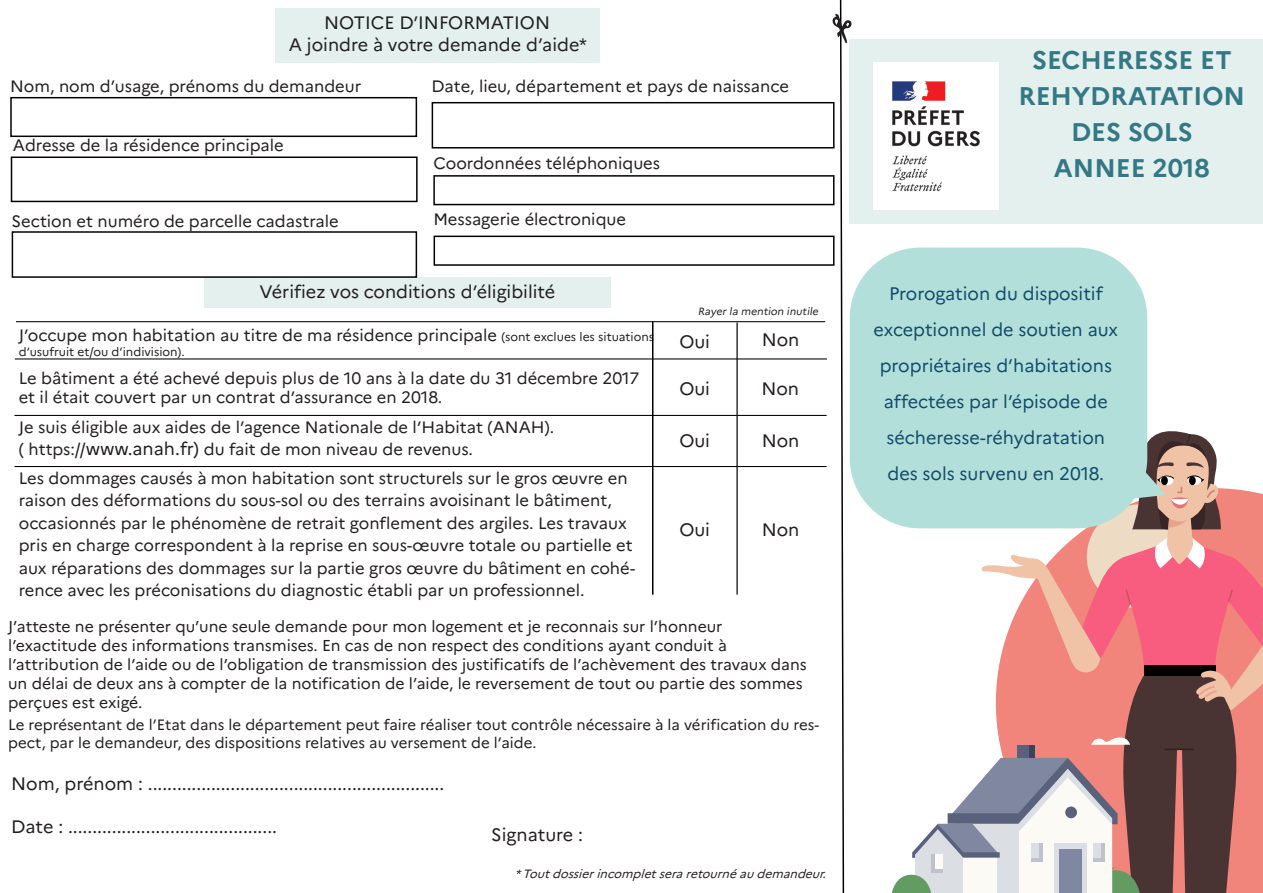
<style>
.page{position:relative;width:1263px;height:893px;background:#fff}
.page>*{position:absolute;margin:0;border:0;box-sizing:border-box;transform-origin:0 0}
.t1{font:700 25.5px/36px "Marianne";color:#347885;text-align:center}
.t2{font:18.15px/36px "Marianne";color:#124b6b;text-align:center}
.t3{font:18px "Marianne";color:#231f20}
.t4{font:16.5px/22.5px "Marianne";color:#231f20}
.t5{font:15.75px/18.9px "Marianne";color:#231f20}
.t6{font:15px/18px "Marianne";color:#231f20}
.t7{font:italic 12px "Marianne";color:#231f20}
.t8{font:12px "Marianne";color:#231f20}
.t9{font:italic 10.5px "Marianne";color:#231f20}
.s1{font-size:12px}
.s2{font-size:18px}
</style>
<div class="page">
<div style="left:850px;top:39px;width:413px;height:185px;background:#e3f0ee"></div>
<div style="left:275px;top:8px;width:325px;height:54px;background:#e3f0ee"></div>
<div style="left:10px;top:97px;width:407px;height:40px;border:2px solid #010304"></div>
<div style="left:432px;top:102px;width:402px;height:47px;border:2px solid #010304"></div>
<div style="left:11px;top:157px;width:407px;height:45px;border:2px solid #010304"></div>
<div style="left:433px;top:175px;width:401px;height:30px;border:2px solid #010304"></div>
<div style="left:434px;top:236px;width:400px;height:30px;border:2px solid #010304"></div>
<div style="left:205px;top:278px;width:406px;height:30px;background:#e3f0ee"></div>
<svg style="left:831px;top:0;width:21px;height:893px"></svg>
<hr style="left:652px;top:321px;width:1px;height:274px;background:#000001">
<hr style="left:15px;top:358px;width:812px;height:1px;background:#000001">
<hr style="left:14px;top:415px;width:813px;height:1px;background:#000001">
<hr style="left:14px;top:466px;width:813px;height:1px;background:#000001">
<hr style="left:736px;top:323px;width:2px;height:272px;background:#000001">
<svg style="left:892px;top:418px;width:371px;height:475px"></svg>
<div style="left:850px;top:248px;width:297px;height:280px;background:#b2dfd9;border-radius:70px"></div>
<img style="left:873px;top:62px;width:125px;height:147px">
<hr style="left:16px;top:321px;width:809px;height:1px;background:#000001">
<div style="left:12px;top:231px;width:405px;height:47px;border:2px solid #010304"></div>
<p class="t3" style="left:324px;top:12px;width:227px">NOTICE D’INFORMATION</p>
<p class="t3" style="left:289px;top:34px;width:300px">A joindre à votre demande d’aide*</p>
<p class="t4" style="left:10px;top:75px;width:352px">Nom, nom d’usage, prénoms du demandeur</p>
<p class="t4" style="left:432px;top:75px;width:359px">Date, lieu, département et pays de naissance</p>
<p class="t4" style="left:13px;top:134px;width:272px">Adresse de la résidence principale</p>
<p class="t4" style="left:12px;top:210px;width:329px">Section et numéro de parcelle cadastrale</p>
<p class="t4" style="left:433px;top:152px;width:228px">Coordonnées téléphoniques</p>
<p class="t4" style="left:433px;top:208px;width:194px">Messagerie électronique</p>
<p class="t3" style="left:259px;top:281px;width:297px">Vérifiez vos conditions d’éligibilité</p>
<p class="t4" style="left:19px;top:324px;width:637px">J’occupe mon habitation au titre de ma résidence principale <span class="s1">(sont exclues les situations</span></p>
<p class="t8" style="left:19px;top:344px;width:167px">d’usufruit et/ou d’indivision).</p>
<p class="t4" style="left:19px;top:368px;width:622px;line-height:19.8px">Le bâtiment a été achevé depuis plus de 10 ans à la date du 31 décembre 2017 et il était couvert par un contrat d’assurance en 2018.</p>
<p class="t4" style="left:19px;top:416px;width:537px">Je suis éligible aux aides de l’agence Nationale de l’Habitat (ANAH).</p>
<p class="t4" style="left:19px;top:438px;width:456px">( https://<span class="s2">www.anah.fr)</span> du fait de mon niveau de revenus.</p>
<p class="t4" style="left:19px;top:467px;width:611px">Les dommages causés à mon habitation sont structurels sur le gros œuvre en raison des déformations du sous-sol ou des terrains avoisinant le bâtiment,</p>
<p class="t4" style="left:19px;top:512px;width:618px">occasionnés par le phénomène de retrait gonflement des argiles. Les travaux pris en charge correspondent à la reprise en sous-œuvre totale ou partielle et aux réparations des dommages sur la partie gros œuvre du bâtiment en cohé&shy;rence avec les préconisations du diagnostic établi par un professionnel.</p>
<p class="t9" style="left:698px;top:305px;width:124px">Rayer la mention inutile</p>
<p class="t3" style="left:679px;top:330px;width:32px">Oui</p>
<p class="t3" style="left:679px;top:377px;width:32px">Oui</p>
<p class="t3" style="left:679px;top:430px;width:32px">Oui</p>
<p class="t3" style="left:679px;top:518px;width:32px">Oui</p>
<p class="t3" style="left:762px;top:329px;width:39px">Non</p>
<p class="t3" style="left:761px;top:378px;width:39px">Non</p>
<p class="t3" style="left:762px;top:429px;width:39px">Non</p>
<p class="t3" style="left:762px;top:518px;width:39px">Non</p>
<p class="t5" style="left:8px;top:617px;width:716px">J’atteste ne présenter qu’une seule demande pour mon logement et je reconnais sur l’honneur</p>
<p class="t5" style="left:8px;top:636px;width:720px">l’exactitude des informations transmises. En cas de non respect des conditions ayant conduit à</p>
<p class="t5" style="left:8px;top:655px;width:800px">l’attribution de l’aide ou de l’obligation de transmission des justificatifs de l’achèvement des travaux dans un délai de deux ans à compter de la notification de l’aide, le reversement de tout ou partie des sommes perçues est exigé.</p>
<p class="t6" style="left:8px;top:716px;width:812px">Le représentant de l’Etat dans le département peut faire réaliser tout contrôle nécessaire à la vérification du res&shy;pect, par le demandeur, des dispositions relatives au versement de l’aide.</p>
<p class="t3" style="left:11px;top:772px;width:434px">Nom, prénom : .............................................................</p>
<p class="t3" style="left:11px;top:815px;width:267px">Date : ...........................................</p>
<p class="t3" style="left:491px;top:823px;width:93px">Signature :</p>
<p class="t7" style="left:515px;top:866px;width:317px">*Toutdossierincompletseraretournéaudemandeur.</p>
<p class="t1" style="left:1019px;top:42px;width:228px">SECHERESSE ET<br>REHYDRATATION</p>
<p class="t1" style="left:1054px;top:114px;width:157px">DES SOLS<br>ANNEE 2018</p>
<p class="t2" style="left:873px;top:276px;width:246px">Prorogation du dispositif exceptionnel de soutien aux propriétaires d’habitations</p>
<p class="t2" style="left:884px;top:384px;width:226px">affectées par l’épisode de</p>
<p class="t2" style="left:886px;top:420px;width:220px;text-align:left">sécheresse-réhydratation des sols survenu en 2018.</p>
</div>
